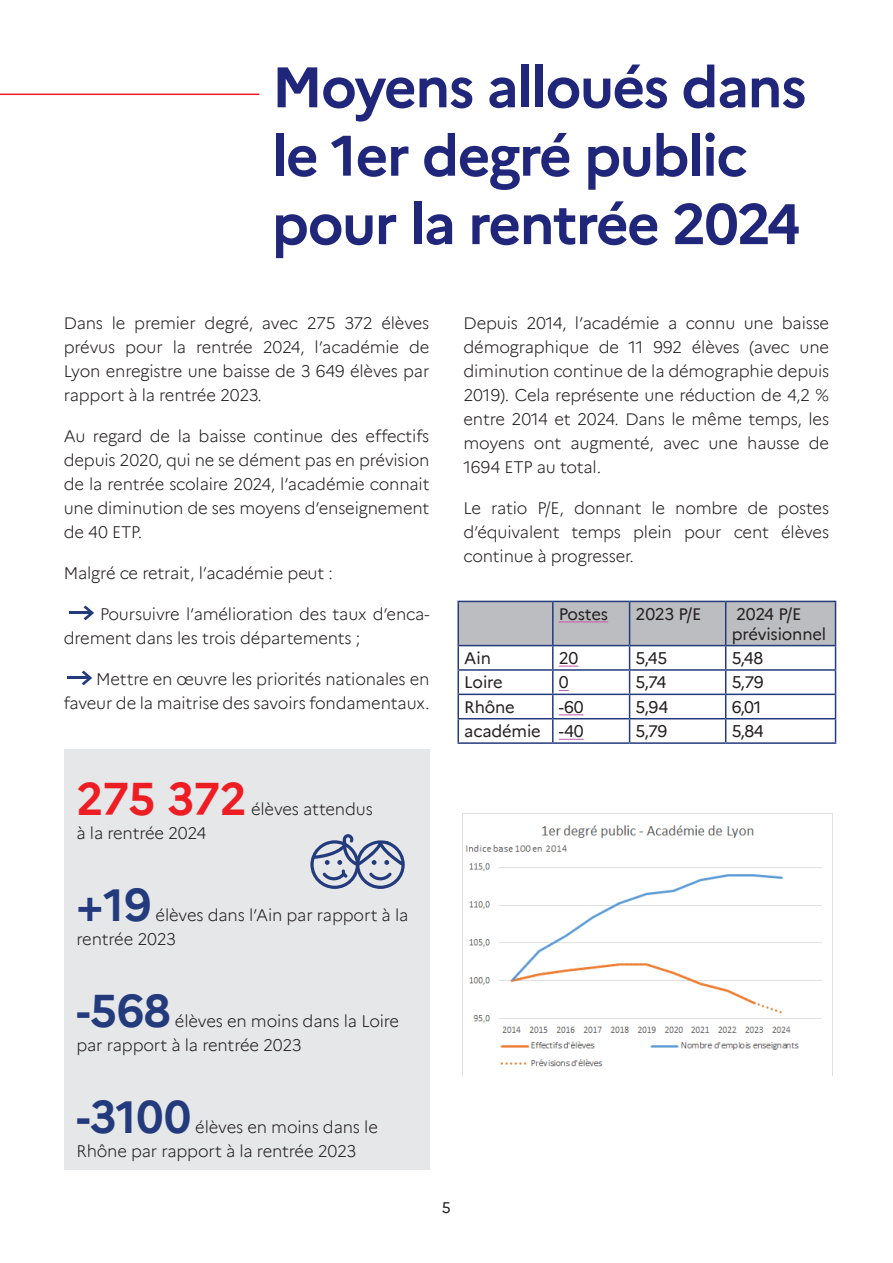
<style>
.page{position:relative;width:893px;height:1263px;background:#fff}
.page>*{position:absolute;margin:0;border:0;box-sizing:border-box;transform-origin:0 0}
.Titres_Fiche_Capitales{font:700 57px/68.4px "Marianne";letter-spacing:-.03em;color:#20277b}
.courant1{font:700 45px "Marianne";color:#233b7d}
.courant1-2{font:700 45px "Marianne";letter-spacing:-.025em;color:#ee1d23}
.courant1-3{font:300 16.5px/24px "Marianne";letter-spacing:-.01em;color:#231f20;text-align:justify}
.cc3{font:16.5px/19.8px "Marianne";letter-spacing:-.01em;color:#231f20}
.t1{font:15px "Marianne";color:#231f20}
</style>
<div class="page">
<hr style="left:70px;top:612px;width:22px;height:2px;background:#233b7d">
<svg style="left:84px;top:606px;width:10px;height:14px"></svg>
<hr style="left:68px;top:677px;width:22px;height:2px;background:#233b7d">
<svg style="left:82px;top:671px;width:10px;height:14px"></svg>
<div style="left:64px;top:749px;width:365px;height:421px;background:#e6e7e9"></div>
<hr style="left:0;top:94px;width:259px;height:1px;background:#ee1d23">
<svg style="left:310px;top:834px;width:95px;height:55px"></svg>
<hr style="left:457px;top:601px;width:96px;height:1px;background:#233b7d">
<hr style="left:457px;top:602px;width:2px;height:43px;background:#233b7d">
<hr style="left:457px;top:645px;width:96px;height:1px;background:#233b7d">
<hr style="left:457px;top:646px;width:2px;height:23px;background:#233b7d">
<hr style="left:457px;top:669px;width:96px;height:2px;background:#233b7d">
<hr style="left:457px;top:671px;width:2px;height:23px;background:#233b7d">
<hr style="left:457px;top:694px;width:96px;height:1px;background:#233b7d">
<hr style="left:457px;top:695px;width:2px;height:23px;background:#233b7d">
<hr style="left:457px;top:718px;width:96px;height:1px;background:#233b7d">
<hr style="left:457px;top:719px;width:2px;height:23px;background:#233b7d">
<hr style="left:457px;top:742px;width:96px;height:2px;background:#233b7d">
<hr style="left:553px;top:742px;width:77px;height:2px;background:#233b7d">
<hr style="left:630px;top:742px;width:96px;height:2px;background:#233b7d">
<hr style="left:726px;top:742px;width:110px;height:2px;background:#233b7d">
<svg style="left:458px;top:601px;width:378px;height:141px"></svg>
<img style="left:465px;top:825px;width:357px;height:242px">
<p class="Titres_Fiche_Capitales" style="left:272px;top:48px;width:537px">Moyens alloués dans le 1er degré public pour la rentrée 2024</p>
<p class="courant1-3" style="left:64px;top:310px;width:367px">Dans le premier degré, avec 275 372 élèves prévus pour la rentrée 2024, l’académie de Lyon enregistre une baisse de 3 649 élèves par rapport à la rentrée 2023.</p>
<p class="courant1-3" style="left:64px;top:423px;width:367px">Au regard de la baisse continue des effectifs depuis 2020, qui ne se dément pas en prévision de la rentrée scolaire 2024, l’académie connait une diminution de ses moyens d’enseignement de 40 ETP.</p>
<p class="courant1-3" style="left:64px;top:560px;width:271px">Malgré ce retrait, l’académie peut :</p>
<p class="courant1-3" style="left:64px;top:601px;width:367px;text-indent:36px">Poursuivre l’amélioration des taux d’enca&shy;drement dans les trois départements ;</p>
<p class="courant1-3" style="left:64px;top:666px;width:367px;text-align:right">Mettre en œuvre les priorités nationales en faveur de la maitrise des savoirs fondamentaux.</p>
<p class="courant1-2" style="left:77px;top:764px;width:172px">275 372</p>
<p class="courant1-3" style="left:251px;top:796px;width:123px">élèves attendus</p>
<p class="courant1-3" style="left:77px;top:820px;width:131px">à la rentrée 2024</p>
<p class="courant1" style="left:77px;top:870px;width:76px">+19</p>
<p class="courant1-3" style="left:77px;top:902px;width:333px;text-indent:79px">élèves dans l’Ain par rapport à la rentrée 2023</p>
<p class="courant1-3" style="left:463px;top:310px;width:367px">Depuis 2014, l’académie a connu une baisse démographique de 11 992 élèves (avec une diminution continue de la démographie depuis 2019). Cela représente une réduction de 4,2 % entre 2014 et 2024. Dans le même temps, les moyens ont augmenté, avec une hausse de 1694 ETP au total.</p>
<p class="courant1-3" style="left:463px;top:495px;width:367px">Le ratio P/E, donnant le nombre de postes d’équivalent temps plein pour cent élèves continue à progresser.</p>
<p class="cc3" style="left:559px;top:603px;width:51px">Postes</p>
<p class="cc3" style="left:636px;top:603px;width:67px">2023 P/E</p>
<p class="cc3" style="left:732px;top:603px;width:96px">2024 P/E prévisionnel</p>
<p class="cc3" style="left:464px;top:647px;width:28px">Ain</p>
<p class="cc3" style="left:559px;top:647px;width:21px">20</p>
<p class="cc3" style="left:636px;top:647px;width:33px">5,45</p>
<p class="cc3" style="left:732px;top:647px;width:33px">5,48</p>
<p class="cc3" style="left:464px;top:671px;width:40px">Loire</p>
<p class="cc3" style="left:559px;top:671px;width:11px">0</p>
<p class="cc3" style="left:636px;top:671px;width:32px">5,74</p>
<p class="cc3" style="left:732px;top:671px;width:33px">5,79</p>
<p class="cc3" style="left:464px;top:696px;width:52px">Rhône</p>
<p class="cc3" style="left:559px;top:696px;width:26px">-60</p>
<p class="cc3" style="left:636px;top:696px;width:34px">5,94</p>
<p class="cc3" style="left:732px;top:696px;width:31px">6,01</p>
<p class="cc3" style="left:464px;top:720px;width:78px">académie</p>
<p class="cc3" style="left:559px;top:720px;width:26px">-40</p>
<p class="cc3" style="left:636px;top:720px;width:33px">5,79</p>
<p class="cc3" style="left:732px;top:720px;width:34px">5,84</p>
<p class="courant1" style="left:77px;top:976px;width:96px">-568</p>
<p class="courant1-3" style="left:77px;top:1008px;width:324px;text-indent:98px">élèves en moins dans la Loire par rapport à la rentrée 2023</p>
<p class="courant1" style="left:77px;top:1082px;width:116px">-3100</p>
<p class="courant1-3" style="left:77px;top:1114px;width:303px;text-indent:119px">élèves en moins dans le<br>Rhône par rapport à la rentrée 2023</p>
<p class="t1" style="left:442px;top:1196px;width:10px">5</p>
</div>
